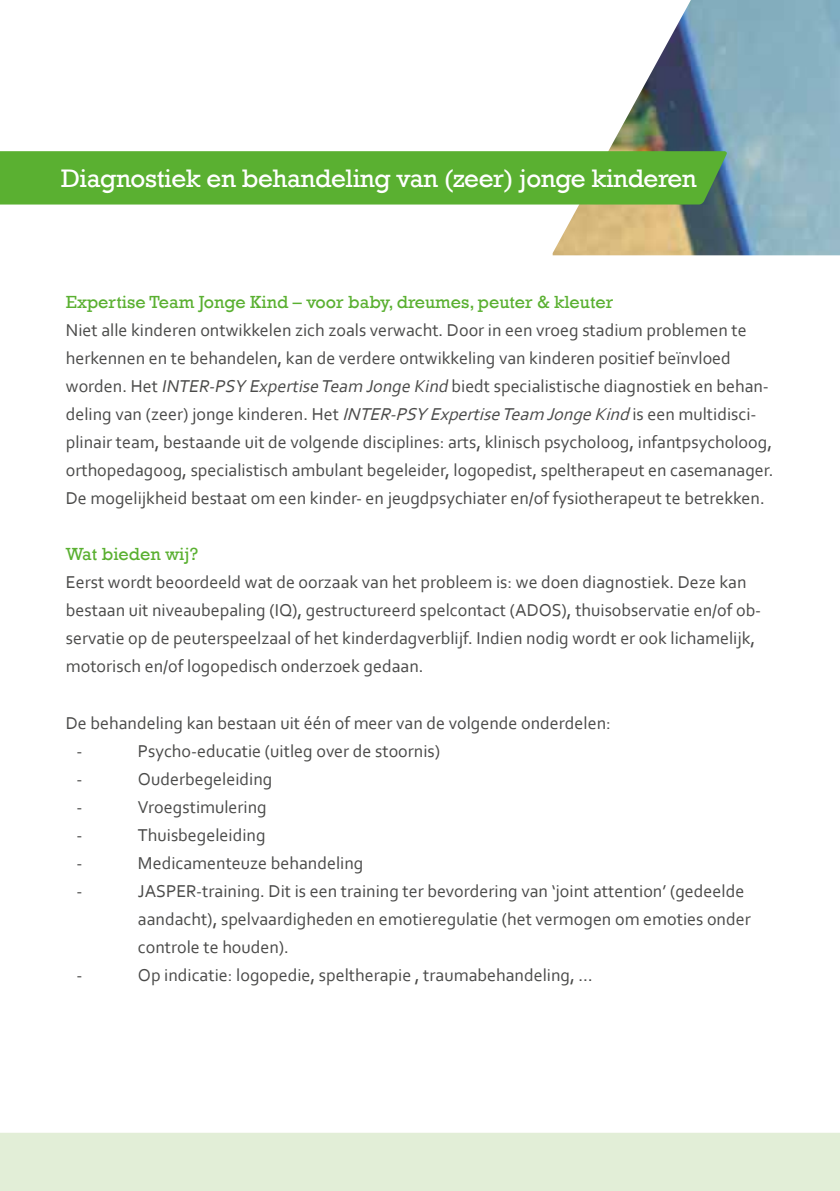
<style>
.page{position:relative;width:840px;height:1191px;background:#fff}
.page>*{position:absolute;margin:0;border:0;box-sizing:border-box;transform-origin:0 0}
.t1{font:26px "Rockwell";letter-spacing:-.015em;color:#fff}
.t2{font:18px/28px "Corbel";color:#4a4a49}
.t3{font:18px "Rockwell";color:#5ab031}
.s1{font-style:italic}
</style>
<div class="page">
<img style="left:552px;top:0;width:287px;height:255px">
<div style="left:0;top:151px;width:727px;height:53px;background:#5ab031"></div>
<div style="left:0;top:1133px;width:839px;height:58px;background:#e2eed7"></div>
<h1 class="t1" style="left:61px;top:162px;width:637px">Diagnostiek en behandeling van (zeer) jonge kinderen</h1>
<p class="t3" style="left:66px;top:291px;width:548px">Expertise Team Jonge Kind – voor baby, dreumes, peuter &amp; kleuter</p>
<p class="t2" style="left:66px;top:316px;width:709px">Niet alle kinderen ontwikkelen zich zoals verwacht. Door in een vroeg stadium problemen te herkennen en te behandelen, kan de verdere ontwikkeling van kinderen positief beïnvloed worden. Het <span class="s1">INTER-PSY Expertise Team Jonge Kind</span> biedt specialistische diagnostiek en behan&shy;deling van (zeer) jonge kinderen. Het <span class="s1">INTER-PSY ExpertiseTeam JongeKind</span>is een multidisci&shy;plinair team, bestaande uit de volgende disciplines: arts, klinisch psycholoog, infantpsycholoog, orthopedagoog, specialistisch ambulant begeleider, logopedist, speltherapeut en casemanager.<br>De mogelijkheid bestaat om een kinder- en jeugdpsychiater en/of fysiotherapeut te betrekken.</p>
<p class="t3" style="left:66px;top:543px;width:134px">Wat bieden wij?</p>
<p class="t2" style="left:66px;top:568px;width:696px">Eerst wordt beoordeeld wat de oorzaak van het probleem is: we doen diagnostiek. Deze kan bestaan uit niveaubepaling (IQ), gestructureerd spelcontact (ADOS), thuisobservatie en/of ob&shy;servatie op de peuterspeelzaal of het kinderdagverblijf. Indien nodig wordt er ook lichamelijk, motorisch en/of logopedisch onderzoek gedaan.</p>
<p class="t2" style="left:77px;top:708px;width:535px;text-indent:-11px">De behandeling kan bestaan uit één of meer van de volgende onderdelen: -</p>
<p class="t2" style="left:138px;top:736px;width:304px">Psycho-educatie (uitleg over de stoornis)</p>
<p class="t2" style="left:77px;top:764px;width:7px">-</p>
<p class="t2" style="left:138px;top:764px;width:136px">Ouderbegeleiding</p>
<p class="t2" style="left:77px;top:792px;width:7px">-</p>
<p class="t2" style="left:138px;top:792px;width:130px">Vroegstimulering</p>
<p class="t2" style="left:77px;top:820px;width:7px">-</p>
<p class="t2" style="left:138px;top:820px;width:129px">Thuisbegeleiding</p>
<p class="t2" style="left:77px;top:848px;width:7px">-</p>
<p class="t2" style="left:138px;top:848px;width:227px">Medicamenteuze behandeling</p>
<p class="t2" style="left:77px;top:876px;width:7px">-</p>
<p class="t2" style="left:138px;top:876px;width:614px">JASPER-training. Dit is een training ter bevordering van ‘joint attention’ (gedeelde aandacht), spelvaardigheden en emotieregulatie (het vermogen om emoties onder controle te houden).</p>
<p class="t2" style="left:77px;top:960px;width:7px">-</p>
<p class="t2" style="left:138px;top:960px;width:456px">Op indicatie: logopedie, speltherapie , traumabehandeling, …</p>
</div>
